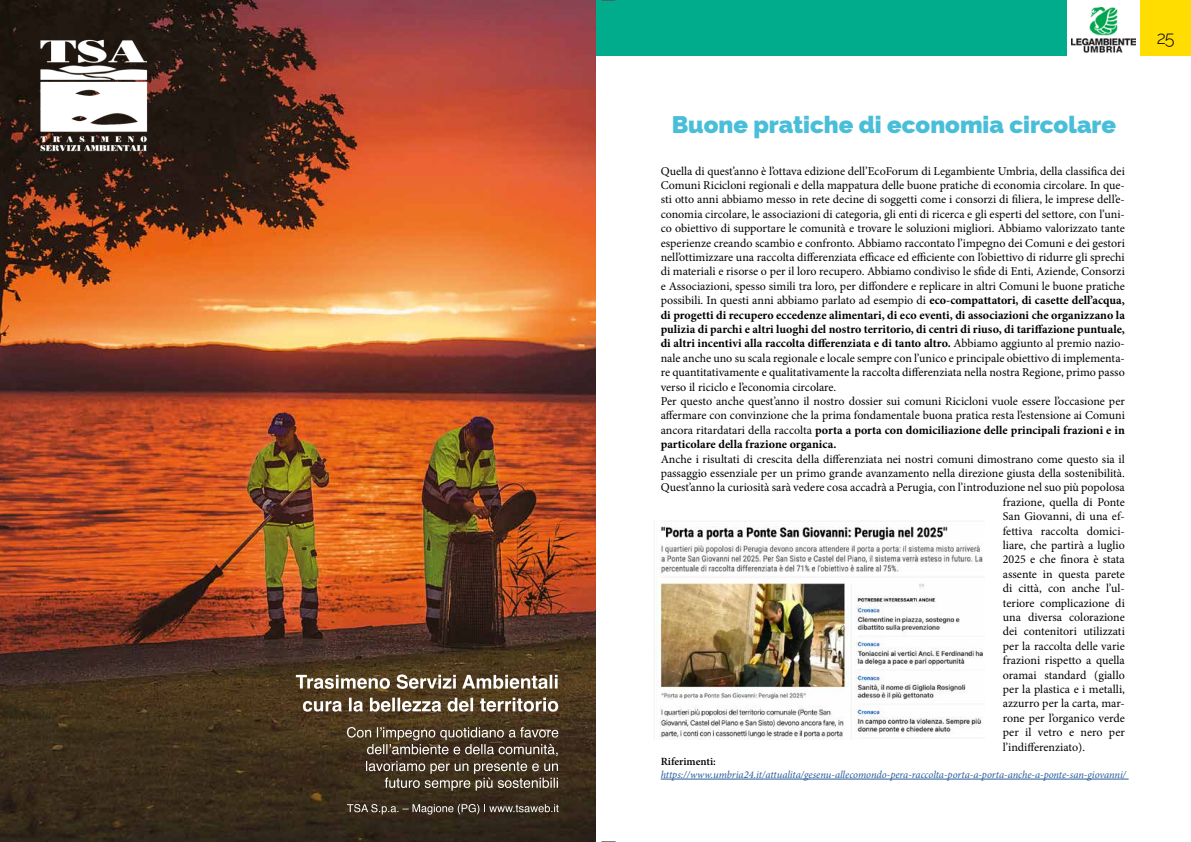
<style>
.page{position:relative;width:1191px;height:842px;background:#fff}
.page>*{position:absolute;margin:0;border:0;box-sizing:border-box;transform-origin:0 0}
.t1{font:800 24px "Raleway";color:#49bed8}
.t2{font:300 18px "Raleway";color:#000}
.t3{font:12px/14.4px "Minion Pro";color:#000}
.t4{font:600 11px "Minion Pro";color:#000}
.t5{font:italic 10.5px "Minion Pro";letter-spacing:-.005em;color:#275b9b}
.s1{font-weight:700}
</style>
<div class="page">
<div style="left:596px;top:0;width:471px;height:56px;background:#00ac8b"></div>
<div style="left:1140px;top:0;width:51px;height:56px;background:#fd0"></div>
<img style="left:1071px;top:7px;width:64px;height:46px">
<img style="left:653px;top:526px;width:330px;height:214px">
<hr style="left:660px;top:779px;width:468px;height:1px;background:#275b9b">
<img style="left:0;top:0;width:596px;height:842px">
<img style="left:20px;top:28px;width:144px;height:144px">
<svg style="left:303px;top:697px;width:255px;height:15px"></svg>
<svg style="left:296px;top:674px;width:261px;height:15px"></svg>
<svg style="left:347px;top:804px;width:211px;height:10px;background:#61574c"></svg>
<svg style="left:347px;top:727px;width:211px;height:64px;background:#5f5242"></svg>
<svg style="left:601px;top:0;width:14px;height:1px"></svg>
<svg style="left:601px;top:841px;width:14px;height:1px"></svg>
<h1 class="t1" style="left:672px;top:111px;width:446px">Buone pratiche di economia circolare</h1>
<p class="t3" style="left:660px;top:164px;width:466px">Quella di quest’anno è l’ottava edizione dell’EcoForum di Legambiente Umbria, della classifica dei Comuni Ricicloni regionali e della mappatura delle buone pratiche di economia circolare. In que&shy;sti otto anni abbiamo messo in rete decine di soggetti come i consorzi di filiera, le imprese dell’e&shy;conomia circolare, le associazioni di categoria, gli enti di ricerca e gli esperti del settore, con l’uni&shy;co obiettivo di supportare le comunità e trovare le soluzioni migliori. Abbiamo valorizzato tante esperienze creando scambio e confronto. Abbiamo raccontato l’impegno dei Comuni e dei gestori nell’ottimizzare una raccolta differenziata efficace ed efficiente con l’obiettivo di ridurre gli sprechi di materiali e risorse o per il loro recupero. Abbiamo condiviso le sfide di Enti, Aziende, Consorzi e Associazioni, spesso simili tra loro, per diffondere e replicare in altri Comuni le buone pratiche possibili. In questi anni abbiamo parlato ad esempio di <span class="s1">eco-compattatori, di casette dell’acqua, di progetti di recupero eccedenze alimentari, di eco eventi, di associazioni che organizzano la pulizia di parchi e altri luoghi del nostro territorio, di centri di riuso, di tariffazione puntuale, di altri incentivi alla raccolta differenziata e di tanto altro.</span> Abbiamo aggiunto al premio nazio&shy;nale anche uno su scala regionale e locale sempre con l’unico e principale obiettivo di implementa&shy;re quantitativamente e qualitativamente la raccolta differenziata nella nostra Regione, primo passo verso il riciclo e l’economia circolare.<br>Per questo anche quest’anno il nostro dossier sui comuni Ricicloni vuole essere l’occasione per affermare con convinzione che la prima fondamentale buona pratica resta l’estensione ai Comuni ancora ritardatari della raccolta <span class="s1">porta a porta con domiciliazione delle principali frazioni e in particolare della frazione organica.</span></p>
<p class="t3" style="left:660px;top:452px;width:466px">Anche i risultati di crescita della differenziata nei nostri comuni dimostrano come questo sia il</p>
<p class="t3" style="left:660px;top:466px;width:465px">passaggio essenziale per un primo grande avanzamento nella direzione giusta della sostenibilità.</p>
<p class="t3" style="left:660px;top:480px;width:466px">Quest’anno la curiosità sarà vedere cosa accadrà a Perugia, con l’introduzione nel suo più popolosa</p>
<p class="t3" style="left:1002px;top:495px;width:123px">frazione, quella di Ponte</p>
<p class="t3" style="left:1002px;top:509px;width:124px">San Giovanni, di una ef-</p>
<p class="t3" style="left:1002px;top:524px;width:123px">fettiva raccolta domici-</p>
<p class="t3" style="left:1002px;top:538px;width:124px">liare, che partirà a luglio</p>
<p class="t3" style="left:1002px;top:552px;width:123px">2025 e che finora è stata</p>
<p class="t3" style="left:1002px;top:567px;width:124px">assente in questa parete</p>
<p class="t3" style="left:1002px;top:581px;width:123px">di città, con anche l’ul-</p>
<p class="t3" style="left:1002px;top:596px;width:123px">teriore complicazione di</p>
<p class="t3" style="left:1002px;top:610px;width:124px">una diversa colorazione</p>
<p class="t3" style="left:1002px;top:624px;width:123px">dei contenitori utilizzati</p>
<p class="t3" style="left:1002px;top:639px;width:123px">per la raccolta delle varie</p>
<p class="t3" style="left:1002px;top:653px;width:124px">frazioni rispetto a quella</p>
<p class="t3" style="left:1002px;top:668px;width:124px">oramai standard (giallo</p>
<p class="t3" style="left:1002px;top:682px;width:124px">per la plastica e i metalli,</p>
<p class="t3" style="left:1002px;top:696px;width:124px">azzurro per la carta, mar-</p>
<p class="t3" style="left:1002px;top:711px;width:124px">rone per l’organico verde</p>
<p class="t3" style="left:1002px;top:725px;width:124px">per il vetro e nero per</p>
<p class="t3" style="left:1002px;top:740px;width:84px">l’indifferenziato).</p>
<p class="t4" style="left:660px;top:754px;width:57px">Riferimenti:</p>
<p class="t5" style="left:660px;top:767px;width:467px">https://www.umbria24.it/attualita/gesenu-allecomondo-pera-raccolta-porta-a-porta-anche-a-ponte-san-giovanni/</p>
<h2 class="t2" style="left:1156px;top:24px;width:19px">25</h2>
</div>
